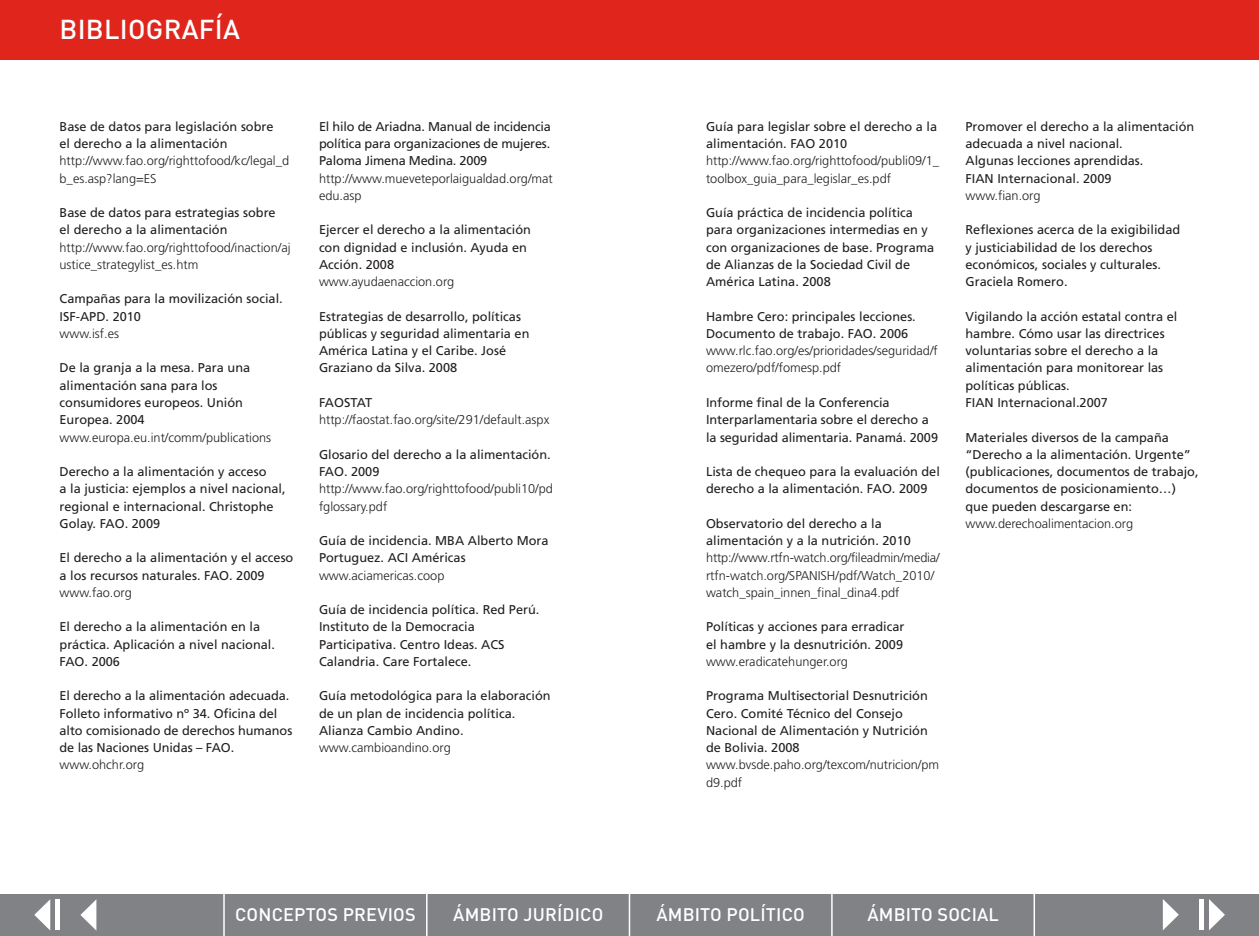
<style>
.page{position:relative;width:1259px;height:936px;background:#fff}
.page>*{position:absolute;margin:0;border:0;box-sizing:border-box;transform-origin:0 0}
.t1{font:500 27px "DIN";letter-spacing:.01em;color:#fff}
.t2{font:500 18px "DIN";letter-spacing:.01em;color:#fff}
.t3{font:12.75px/17.2px "Frutiger LT Std";color:#231f20}
.t4{font:300 12.75px/17.2px "Frutiger LT Std";color:#231f20}
.t5{font:12.75px "Frutiger LT Std";letter-spacing:-.02em;color:#231f20}
</style>
<div class="page">
<div style="left:0;top:893px;width:1259px;height:42px;background:#808285"></div>
<hr style="left:426px;top:893px;width:1px;height:42px;background:#fff">
<hr style="left:223px;top:893px;width:2px;height:42px;background:#fff">
<svg style="left:34px;top:899px;width:16px;height:31px"></svg>
<svg style="left:80px;top:900px;width:16px;height:30px"></svg>
<div style="left:55px;top:899px;width:5px;height:31px;background:#fff"></div>
<hr style="left:629px;top:893px;width:1px;height:42px;background:#fff">
<hr style="left:831px;top:893px;width:1px;height:42px;background:#fff">
<hr style="left:1033px;top:893px;width:2px;height:42px;background:#fff">
<svg style="left:1209px;top:899px;width:16px;height:31px"></svg>
<svg style="left:1162px;top:899px;width:16px;height:31px"></svg>
<hr style="left:1199px;top:899px;width:4px;height:31px;background:#fff">
<div style="left:0;top:0;width:629px;height:60px;background:#e0251c"></div>
<div style="left:629px;top:0;width:630px;height:60px;background:#e0251c"></div>
<h1 class="t1" style="left:60px;top:14px;width:182px">BIBLIOGRAFÍA</h1>
<p class="t3" style="left:60px;top:119px;width:215px">Base de datos para legislación sobre el derecho a la alimentación</p>
<p class="t4" style="left:60px;top:153px;width:231px">http://www.fao.org/righttofood/kc/legal_d b_es.asp?lang=ES</p>
<p class="t3" style="left:60px;top:205px;width:218px">Base de datos para estrategias sobre el derecho a la alimentación</p>
<p class="t4" style="left:60px;top:239px;width:232px">http://www.fao.org/righttofood/inaction/aj ustice_strategylist_es.htm</p>
<p class="t3" style="left:60px;top:291px;width:225px">Campañas para la movilización social.<br>ISF-APD. 2010</p>
<p class="t4" style="left:60px;top:326px;width:61px">www.isf.es</p>
<p class="t3" style="left:60px;top:360px;width:192px">De la granja a la mesa. Para una alimentación sana para los consumidores europeos. Unión<br>Europea. 2004</p>
<p class="t4" style="left:60px;top:429px;width:213px">www.europa.eu.int/comm/publications</p>
<p class="t3" style="left:60px;top:464px;width:228px">Derecho a la alimentación y acceso<br>a la justicia: ejemplos a nivel nacional, regional e internacional. Christophe<br>Golay. FAO. 2009</p>
<p class="t3" style="left:60px;top:550px;width:235px">El derecho a la alimentación y el acceso a los recursos naturales. FAO. 2009</p>
<p class="t4" style="left:60px;top:584px;width:74px">www.fao.org</p>
<p class="t3" style="left:60px;top:619px;width:217px">El derecho a la alimentación en la práctica. Aplicación a nivel nacional.<br>FAO. 2006</p>
<p class="t3" style="left:60px;top:688px;width:234px">El derecho a la alimentación adecuada.<br>Folleto informativo nº 34. Oficina del alto comisionado de derechos humanos de las Naciones Unidas – FAO.</p>
<p class="t4" style="left:60px;top:757px;width:86px">www.ohchr.org</p>
<p class="t3" style="left:319px;top:119px;width:233px;text-align:justify">El hilo de Ariadna. Manual de incidencia política para organizaciones de mujeres.<br>Paloma Jimena Medina. 2009</p>
<p class="t4" style="left:319px;top:170px;width:235px">http://www.mueveteporlaigualdad.org/mat edu.asp</p>
<p class="t3" style="left:319px;top:222px;width:213px">Ejercer el derecho a la alimentación con dignidad e inclusión. Ayuda en<br>Acción. 2008</p>
<p class="t4" style="left:319px;top:274px;width:137px">www.ayudaenaccion.org</p>
<p class="t3" style="left:319px;top:308px;width:212px">Estrategias de desarrollo, políticas públicas y seguridad alimentaria en<br>América Latina y el Caribe. José<br>Graziano da Silva. 2008</p>
<p class="t5" style="left:319px;top:397px;width:55px">FAOSTAT</p>
<p class="t4" style="left:319px;top:412px;width:232px">http://faostat.fao.org/site/291/default.aspx</p>
<p class="t3" style="left:319px;top:446px;width:233px">Glosario del derecho a la alimentación.<br>FAO. 2009</p>
<p class="t4" style="left:319px;top:481px;width:235px">http://www.fao.org/righttofood/publi10/pd fglossary.pdf</p>
<p class="t3" style="left:319px;top:533px;width:231px">Guía de incidencia. MBA Alberto Mora<br>Portuguez. ACI Américas</p>
<p class="t4" style="left:319px;top:567px;width:127px">www.aciamericas.coop</p>
<p class="t3" style="left:319px;top:602px;width:222px">Guía de incidencia política. Red Perú.<br>Instituto de la Democracia<br>Participativa. Centro Ideas. ACS<br>Calandria. Care Fortalece.</p>
<p class="t3" style="left:319px;top:688px;width:233px">Guía metodológica para la elaboración de un plan de incidencia política.<br>Alianza Cambio Andino.</p>
<p class="t4" style="left:319px;top:740px;width:133px">www.cambioandino.org</p>
<p class="t3" style="left:706px;top:119px;width:233px">Guía para legislar sobre el derecho a la alimentación. FAO 2010</p>
<p class="t4" style="left:706px;top:153px;width:235px">http://www.fao.org/righttofood/publi09/1_ toolbox_guia_para_legislar_es.pdf</p>
<p class="t3" style="left:706px;top:205px;width:230px">Guía práctica de incidencia política para organizaciones intermedias en y con organizaciones de base. Programa de Alianzas de la Sociedad Civil de América Latina. 2008</p>
<p class="t3" style="left:706px;top:308px;width:211px">Hambre Cero: principales lecciones.<br>Documento de trabajo. FAO. 2006</p>
<p class="t4" style="left:706px;top:343px;width:233px">www.rlc.fao.org/es/prioridades/seguridad/f omezero/pdf/fomesp.pdf</p>
<p class="t3" style="left:706px;top:395px;width:233px">Informe final de la Conferencia<br>Interparlamentaria sobre el derecho a la seguridad alimentaria. Panamá. 2009</p>
<p class="t3" style="left:706px;top:464px;width:235px">Lista de chequeo para la evaluación del derecho a la alimentación. FAO. 2009</p>
<p class="t3" style="left:706px;top:515px;width:206px">Observatorio del derecho a la alimentación y a la nutrición. 2010</p>
<p class="t4" style="left:706px;top:550px;width:235px">http://www.rtfn-watch.org/fileadmin/media/ rtfn-watch.org/SPANISH/pdf/Watch_2010/ watch_spain_innen_final_dina4.pdf</p>
<p class="t3" style="left:706px;top:619px;width:200px">Políticas y acciones para erradicar el hambre y la desnutrición. 2009</p>
<p class="t4" style="left:706px;top:653px;width:143px">www.eradicatehunger.org</p>
<p class="t3" style="left:706px;top:688px;width:223px">Programa Multisectorial Desnutrición<br>Cero. Comité Técnico del Consejo<br>Nacional de Alimentación y Nutrición de Bolivia. 2008</p>
<p class="t4" style="left:706px;top:757px;width:235px">www.bvsde.paho.org/texcom/nutricion/pm d9.pdf</p>
<p class="t3" style="left:965px;top:119px;width:230px">Promover el derecho a la alimentación adecuada a nivel nacional.<br>Algunas lecciones aprendidas.<br>FIAN Internacional. 2009</p>
<p class="t4" style="left:965px;top:188px;width:77px">www.fian.org</p>
<p class="t3" style="left:965px;top:222px;width:216px">Reflexiones acerca de la exigibilidad y justiciabilidad de los derechos económicos, sociales y culturales.<br>Graciela Romero.</p>
<p class="t3" style="left:965px;top:308px;width:213px">Vigilando la acción estatal contra el hambre. Cómo usar las directrices voluntarias sobre el derecho a la alimentación para monitorear las políticas públicas.<br>FIAN Internacional.2007</p>
<p class="t3" style="left:965px;top:429px;width:235px">Materiales diversos de la campaña “Derecho a la alimentación. Urgente” (publicaciones, documentos de trabajo, documentos de posicionamiento…) que pueden descargarse en:</p>
<p class="t4" style="left:965px;top:515px;width:169px">www.derechoalimentacion.org</p>
<h2 class="t2" style="left:235px;top:903px;width:182px">CONCEPTOS PREVIOS</h2>
<h2 class="t2" style="left:453px;top:903px;width:152px">ÁMBITO JURÍDICO</h2>
<h2 class="t2" style="left:656px;top:903px;width:150px">ÁMBITO POLÍTICO</h2>
<h2 class="t2" style="left:867px;top:903px;width:133px">ÁMBITO SOCIAL</h2>
</div>
